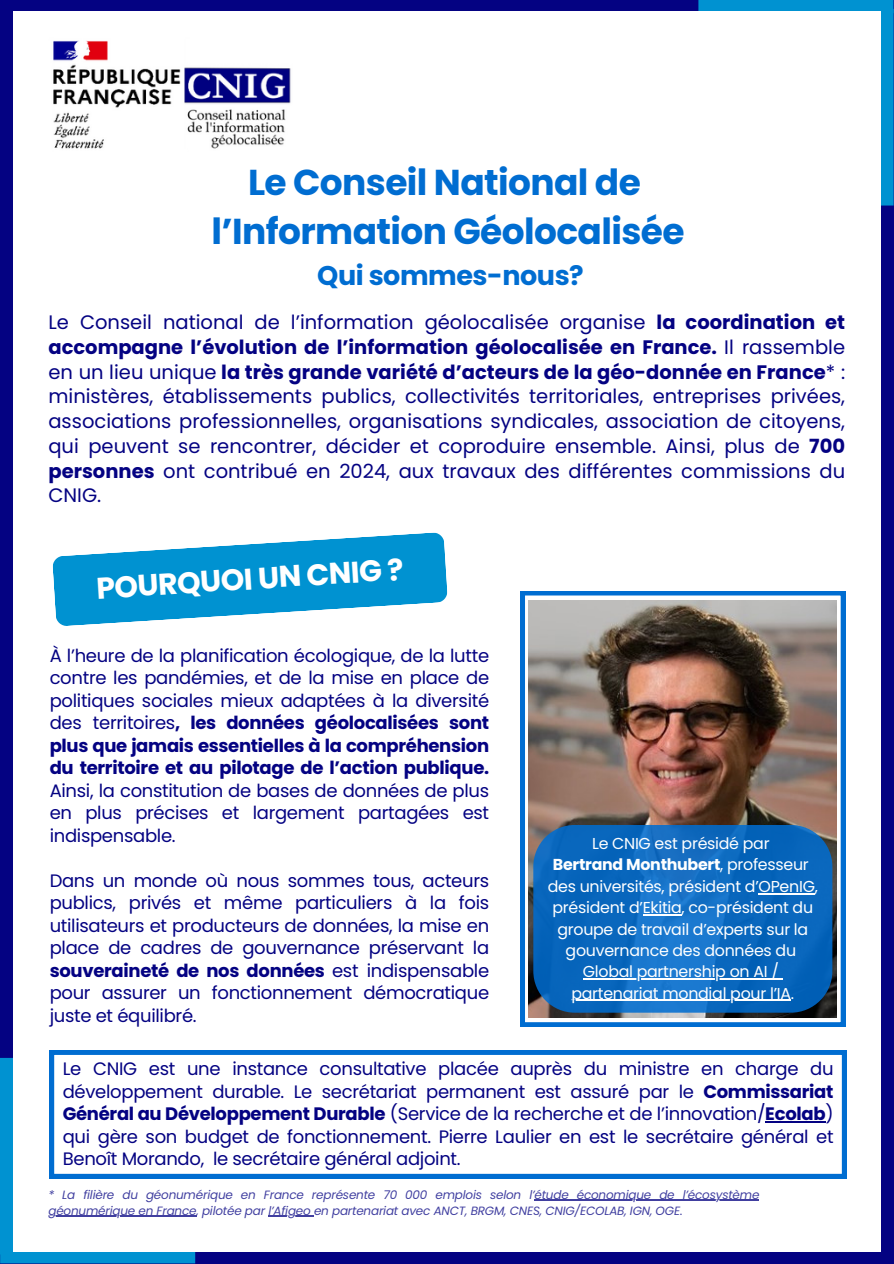
<style>
.page{position:relative;width:894px;height:1264px;background:#fff}
.page>*{position:absolute;margin:0;border:0;box-sizing:border-box;transform-origin:0 0}
.t1{font:700 36px/49.5px "Poppins";letter-spacing:-.015em;color:#006dd1;text-align:center}
.t2{font:700 30px "Poppins";color:#fff}
.t3{font:700 27px "Poppins";letter-spacing:-.015em;color:#006dd1}
.t4{font:19.5px/24.8px "Poppins";color:#040282;text-align:justify}
.t5{font:18px/22.5px "Poppins";letter-spacing:-.015em;color:#040282;text-align:justify}
.t6{font:15.9px/21.3px "Poppins";letter-spacing:-.015em;color:#fff;text-align:center}
.t7{font:italic 12px/16px "Poppins";letter-spacing:-.015em;color:#040282}
.s1{font-weight:700}
.s2{font-style:normal}
</style>
<div class="page">
<div style="left:0;top:0;width:893px;height:1263px;background:#040282"></div>
<div style="left:0;top:1250px;width:195px;height:13px;background:#0092d1"></div>
<div style="left:0;top:1057px;width:13px;height:197px;background:#0092d1"></div>
<div style="left:698px;top:0;width:195px;height:13px;background:#0092d1"></div>
<div style="left:880px;top:9px;width:13px;height:196px;background:#0092d1"></div>
<div style="left:13px;top:11px;width:867px;height:1240px;background:#fff"></div>
<img style="left:53px;top:40px;width:238px;height:109px">
<svg style="left:52px;top:532px;width:395px;height:94px"></svg>
<svg style="left:520px;top:591px;width:324px;height:435px"></svg>
<img style="left:528px;top:600px;width:308px;height:417px">
<svg style="left:533px;top:825px;width:299px;height:187px;background:#0d6abf"></svg>
<hr style="left:758px;top:893px;width:56px;height:1px;background:#fff">
<hr style="left:642px;top:914px;width:39px;height:1px;background:#fff">
<hr style="left:582px;top:978px;width:196px;height:1px;background:#fff">
<hr style="left:571px;top:999px;width:219px;height:2px;background:#fff">
<svg style="left:50px;top:1050px;width:796px;height:128px"></svg>
<hr style="left:765px;top:1121px;width:60px;height:1px;background:#040282">
<hr style="left:534px;top:1199px;width:225px;height:1px;background:#040282">
<hr style="left:48px;top:1215px;width:148px;height:1px;background:#040282">
<hr style="left:268px;top:1215px;width:46px;height:1px;background:#040282">
<p class="t1" style="left:211px;top:157px;width:474px">Le Conseil National de l’Information Géolocalisée</p>
<p class="t3" style="left:317px;top:256px;width:268px">Qui sommes-nous?</p>
<p class="t4" style="left:48px;top:310px;width:798px">Le Conseil national de l’information géolocalisée organise <span class="s1">la coordination et accompagne l’évolution de l’information géolocalisée en France.</span> Il rassemble en un lieu unique <span class="s1">la très grande variété d’acteurs de la géo-donnée en France</span>* : ministères, établissements publics, collectivités territoriales, entreprises privées, associations professionnelles, organisations syndicales, association de citoyens, qui peuvent se rencontrer, décider et coproduire ensemble. Ainsi, plus de <span class="s1">700 personnes</span> ont contribué en 2024, aux travaux des différentes commissions du CNIG.</p>
<p class="t2" style="left:95px;top:568px;width:309px;rotate:-4deg">POURQUOI UN CNIG ?</p>
<h3 class="t5" style="left:50px;top:644px;width:441px">À l’heure de la planification écologique, de la lutte contre les pandémies, et de la mise en place de politiques sociales mieux adaptées à la diversité des territoires<span class="s1">, les données géolocalisées sont plus que jamais essentielles à la compréhension du territoire et au pilotage de l’action publique.<br></span>Ainsi, la constitution de bases de données de plus en plus précises et largement partagées est indispensable.</h3>
<h3 class="t5" style="left:50px;top:869px;width:441px">Dans un monde où nous sommes tous, acteurs publics, privés et même particuliers à la fois utilisateurs et producteurs de données, la mise en place de cadres de gouvernance préservant la <span class="s1">souveraineté de nos données</span> est indispensable pour assurer un fonctionnement démocratique juste et équilibré.</h3>
<p class="t5" style="left:63px;top:1057px;width:772px">Le CNIG est une instance consultative placée auprès du ministre en charge du développement durable. Le secrétariat permanent est assuré par le <span class="s1">Commissariat Général au Développement Durable</span> (Service de la recherche et de l’innovation/<span class="s1">Ecolab</span>) qui gère son budget de fonctionnement. Pierre Laulier en est le secrétaire général et Benoît Morando, le secrétaire général adjoint.</p>
<p class="t7" style="left:48px;top:1186px;width:712px">* La filière du géonumérique en France représente 70 000 emplois selon l’étude économique de l’écosystème géonumérique en France, pilotée par l’Afigeo en partenariat avec ANCT, BRGM, CNES, CNIG/ECOLAB, IGN, OGE<span class="s2">.</span></p>
<h1 class="t6" style="left:547px;top:832px;width:271px">Le CNIG est présidé par<br><span class="s1">Bertrand Monthubert</span>, professeur des universités, président d’OPenIG, président d’Ekitia, co-président du groupe de travail d’experts sur la gouvernance des données du</h1>
<h3 class="t6" style="left:582px;top:961px;width:197px">Global partnership on AI /</h3>
<h2 class="t6" style="left:571px;top:982px;width:224px">partenariat mondial pour l’IA.</h2>
</div>
